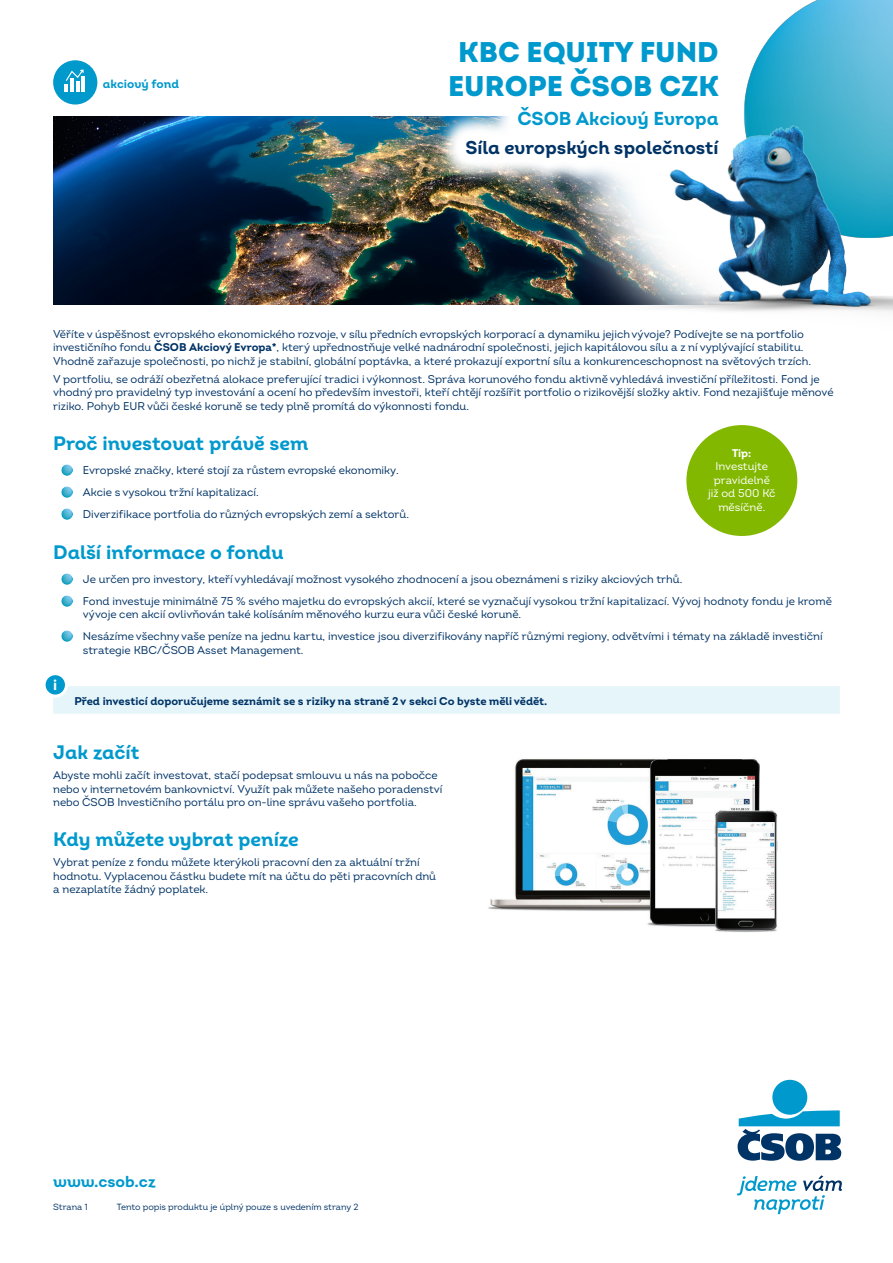
<style>
.page{position:relative;width:893px;height:1263px;background:#fff}
.page>*{position:absolute;margin:0;border:0;box-sizing:border-box;transform-origin:0 0}
.HL{font:28.5px "Intro Black Alt";color:#0099cd}
.nadpis{font:19.5px "Intro Bold Alt";color:#0099cd}
.t1{font:18.75px "Intro Bold Alt";color:#0099cd}
.t2{font:18.6px "Intro Bold Alt";color:#036}
.normal_text{font:15.9px "Intro Bold Alt";color:#0099cd}
.normal_text-2{font:700 15px "Intro";color:#fff}
.t3{font:12px "Intro Bold Alt";color:#0099cd}
.normal_text_uvod{font:11.25px/13.5px "Intro";color:#036}
.normal_odrazky{font:11.25px/13.5px "Intro";color:#036}
.normal_text-3{font:11.25px/13.5px "Intro";color:#036}
.normal_text-4{font:700 11.25px "Intro";color:#036}
.normal_text-5{font:11.25px/13.5px "Intro";color:#fff;text-align:center}
.normal_text-6{font:9px "Intro";color:#036}
.s1{font-weight:700}
</style>
<div class="page">
<svg style="left:737px;top:1175px;width:105px;height:39px"></svg>
<div style="left:772px;top:1080px;width:35px;height:35px;background:#0099cd;border-radius:50%"></div>
<svg style="left:738px;top:1110px;width:103px;height:51px"></svg>
<img style="left:53px;top:116px;width:484px;height:188px">
<img style="left:755px;top:0;width:138px;height:61px">
<img style="left:434px;top:116px;width:143px;height:73px">
<img style="left:451px;top:116px;width:126px;height:66px">
<img style="left:577px;top:61px;width:316px;height:251px">
<div style="left:53px;top:60px;width:44px;height:45px;background:#09c;border-radius:50%"></div>
<hr style="left:82px;top:76px;width:3px;height:16px;background:#fff">
<svg style="left:65px;top:69px;width:19px;height:23px"></svg>
<svg style="left:62px;top:464px;width:11px;height:12px"></svg>
<svg style="left:62px;top:487px;width:11px;height:11px"></svg>
<svg style="left:62px;top:509px;width:11px;height:11px"></svg>
<svg style="left:62px;top:573px;width:11px;height:11px"></svg>
<svg style="left:62px;top:595px;width:11px;height:11px"></svg>
<svg style="left:62px;top:631px;width:11px;height:11px"></svg>
<div style="left:53px;top:686px;width:787px;height:28px;background:#e5f5fa"></div>
<img style="left:488px;top:759px;width:290px;height:173px">
<div style="left:44px;top:674px;width:22px;height:22px;background:#0099cd;border-radius:50%"></div>
<div style="left:43px;top:672px;width:25px;height:26px;border:3px solid #fff;border-radius:50%"></div>
<div style="left:686px;top:425px;width:111px;height:111px;background:#82b800;border-radius:50%"></div>
<p class="HL" style="left:458px;top:34px;width:262px">KBC EQUITY FUND</p>
<p class="t3" style="left:103px;top:76px;width:78px">akciový fond</p>
<p class="HL" style="left:448px;top:68px;width:273px">EUROPE ČSOB CZK</p>
<p class="t1" style="left:517px;top:107px;width:203px">ČSOB Akciový Evropa</p>
<p class="t2" style="left:465px;top:136px;width:255px">Síla evropských společností</p>
<p class="normal_text_uvod" style="left:53px;top:327px;width:760px">Věříte v úspěšnost evropského ekonomického rozvoje, v sílu předních evropských korporací a dynamiku jejich vývoje? Podívejte se na portfolio investičního fondu <span class="s1">ČSOB Akciový Evropa*</span>, který upřednostňuje velké nadnárodní společnosti, jejich kapitálovou sílu a z ní vyplývající stabilitu.<br>Vhodně zařazuje společnosti, po nichž je stabilní, globální poptávka, a které prokazují exportní sílu a konkurenceschopnost na světových trzích.</p>
<p class="normal_text_uvod" style="left:53px;top:372px;width:782px">V portfoliu, se odráží obezřetná alokace preferující tradici i výkonnost. Správa korunového fondu aktivně vyhledává investiční příležitosti. Fond je vhodný pro pravidelný typ investování a ocení ho především investoři, kteří chtějí rozšířit portfolio o rizikovější složky aktiv. Fond nezajišťuje měnové riziko. Pohyb EUR vůči české koruně se tedy plně promítá do výkonnosti fondu.</p>
<p class="nadpis" style="left:53px;top:431px;width:257px">Proč investovat právě sem</p>
<p class="normal_odrazky" style="left:83px;top:464px;width:317px">Evropské značky, které stojí za růstem evropské ekonomiky.</p>
<p class="normal_odrazky" style="left:83px;top:486px;width:177px">Akcie s vysokou tržní kapitalizací.</p>
<p class="normal_odrazky" style="left:83px;top:508px;width:328px">Diverzifikace portfolia do různých evropských zemí a sektorů.</p>
<p class="nadpis" style="left:53px;top:540px;width:232px">Další informace o fondu</p>
<p class="normal_odrazky" style="left:83px;top:572px;width:601px">Je určen pro investory, kteří vyhledávají možnost vysokého zhodnocení a jsou obeznámeni s riziky akciových trhů.</p>
<p class="normal_odrazky" style="left:83px;top:594px;width:750px">Fond investuje minimálně 75 % svého majetku do evropských akcií, které se vyznačují vysokou tržní kapitalizací. Vývoj hodnoty fondu je kromě vývoje cen akcií ovlivňován také kolísáním měnového kurzu eura vůči české koruně.</p>
<p class="normal_odrazky" style="left:83px;top:630px;width:741px">Nesázíme všechny vaše peníze na jednu kartu, investice jsou diverzifikovány napříč různými regiony, odvětvími i tématy na základě investiční strategie KBC/ČSOB Asset Management.</p>
<p class="normal_text-5" style="left:708px;top:446px;width:69px"><span class="s1">Tip:<br></span>Investujte pravidelně již od 500 Kč měsíčně.</p>
<p class="normal_text-2" style="left:53px;top:675px;width:6px">i</p>
<p class="normal_text-4" style="left:74px;top:694px;width:474px">Před investicí doporučujeme seznámit se s riziky na straně 2 v sekci Co byste měli vědět.</p>
<p class="nadpis" style="left:53px;top:740px;width:88px">Jak začít</p>
<p class="normal_text-3" style="left:53px;top:768px;width:391px">Abyste mohli začít investovat, stačí podepsat smlouvu u nás na pobočce nebo v internetovém bankovnictví. Využít pak můžete našeho poradenství nebo ČSOB Investičního portálu pro on-line správu vašeho portfolia.</p>
<p class="nadpis" style="left:53px;top:827px;width:247px">Kdy můžete vybrat peníze</p>
<p class="normal_text-3" style="left:53px;top:855px;width:384px">Vybrat peníze z fondu můžete kterýkoli pracovní den za aktuální tržní hodnotu. Vyplacenou částku budete mít na účtu do pěti pracovních dnů a nezaplatíte žádný poplatek.</p>
<p class="normal_text" style="left:53px;top:1171px;width:104px">www.csob.cz</p>
<p class="normal_text-6" style="left:117px;top:1201px;width:243px">Tento popis produktu je úplný pouze s uvedením strany 2</p>
<p class="normal_text-6" style="left:53px;top:1201px;width:36px">Strana 1</p>
</div>
